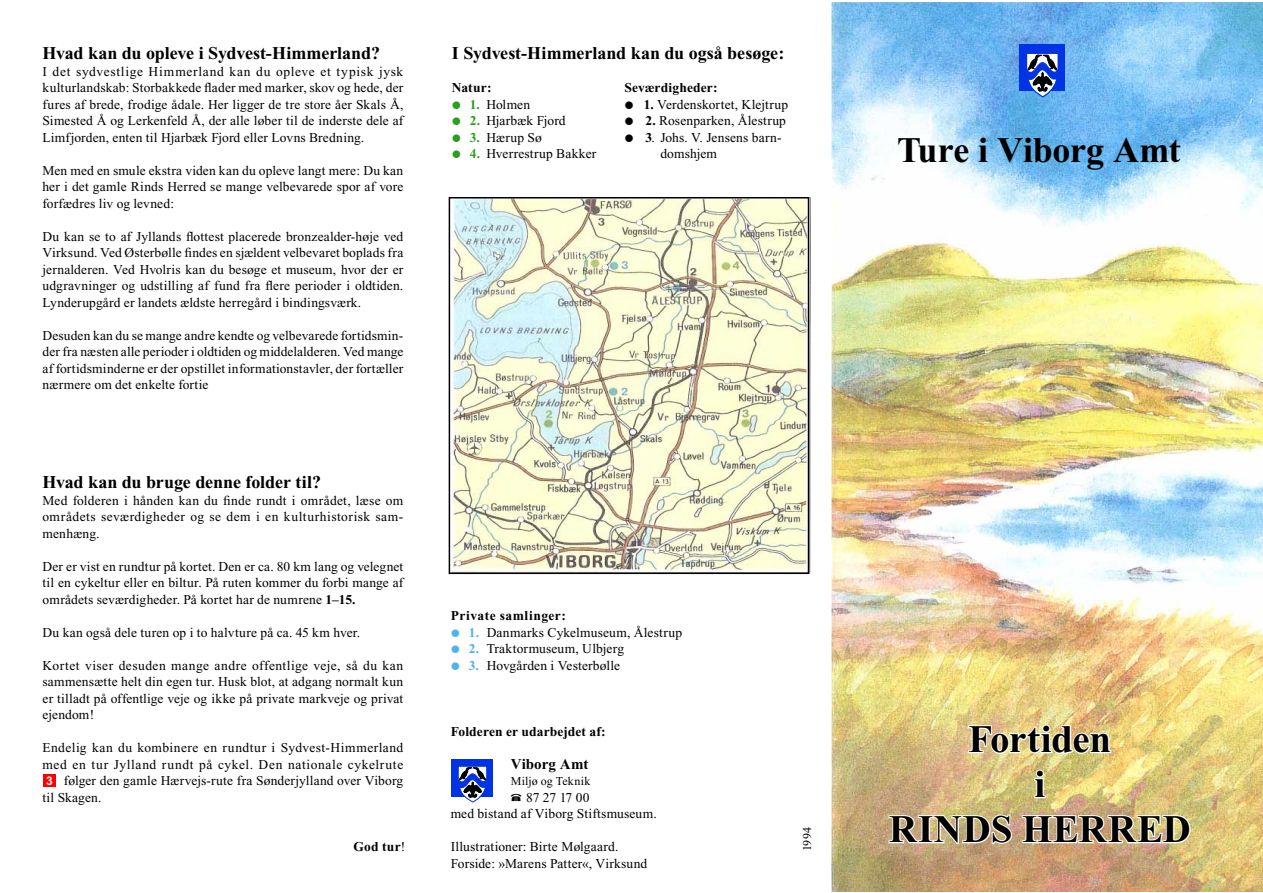
<style>
.page{position:relative;width:1263px;height:893px;background:#fff}
.page>*{position:absolute;margin:0;border:0;box-sizing:border-box;transform-origin:0 0}
.t1{font:700 39px/45px "Times New Roman";letter-spacing:.005em;color:#000;text-align:center}
.t2{font:700 36px "Times New Roman";letter-spacing:-.01em;color:#000}
.t3{font:700 18px "Times New Roman";letter-spacing:-.005em;color:#000}
.t4{font:700 15px "Times New Roman";letter-spacing:.005em;color:#000}
.t5{font:13.5px/16.5px "Times New Roman";letter-spacing:.01em;color:#000;text-align:justify}
.t6{font:700 13.5px "Times New Roman";letter-spacing:.015em;color:#000}
.t7{font:700 13.5px "Times New Roman";letter-spacing:.035em;color:#000}
.t8{font:12px "Times New Roman";letter-spacing:.01em;color:#000}
.s1{font-weight:700}
.s2{font-family:"Arial";font-weight:700;font-size:12px;color:#fff}
.s3{font-weight:400}
.s4{font-weight:700;color:#2a9e1d}
.s5{font-weight:700;color:#4fb3eb}
.s6{font-family:"Monotype Sorts";font-size:15px}
</style>
<div class="page">
<div style="left:43px;top:774px;width:12px;height:13px;background:#f00"></div>
<img style="left:452px;top:198px;width:359px;height:375px">
<div style="left:452px;top:759px;width:41px;height:38px;background:#0033e3"></div>
<svg style="left:458px;top:766px;width:29px;height:37px"></svg>
<img style="left:831px;top:3px;width:432px;height:888px">
<div style="left:1019px;top:45px;width:46px;height:46px;background:#0033e3"></div>
<svg style="left:1025px;top:54px;width:34px;height:44px"></svg>
<svg style="left:967px;top:723px;width:145px;height:32px"></svg>
<svg style="left:1033px;top:768px;width:14px;height:31px"></svg>
<svg style="left:887px;top:813px;width:126px;height:32px"></svg>
<img style="left:1021px;top:814px;width:171px;height:30px">
<div style="left:449px;top:197px;width:360px;height:377px;border:2px solid #000"></div>
<p class="t3" style="left:43px;top:42px;width:339px">Hvad kan du opleve i Sydvest-Himmerland?</p>
<p class="t5" style="left:43px;top:63px;width:362px">I det sydvestlige Himmerland kan du opleve et typisk jysk kulturlandskab: Storbakkede flader med marker, skov og hede, der fures af brede, frodige ådale. Her ligger de tre store åer Skals Å, Simested Å og Lerkenfeld Å, der alle løber til de inderste dele af Limfjorden, enten til Hjarbæk Fjord eller Lovns Bredning.</p>
<p class="t5" style="left:43px;top:162px;width:362px">Men med en smule ekstra viden kan du opleve langt mere: Du kan her i det gamle Rinds Herred se mange velbevarede spor af vore forfædres liv og levned:</p>
<p class="t5" style="left:43px;top:228px;width:362px">Du kan se to af Jyllands flottest placerede bronzealder-høje ved Virksund. Ved Østerbølle findes en sjældent velbevaret boplads fra jernalderen. Ved Hvolris kan du besøge et museum, hvor der er udgravninger og udstilling af fund fra flere perioder i oldtiden.<br>Lynderupgård er landets ældste herregård i bindingsværk.</p>
<p class="t5" style="left:43px;top:327px;width:362px">Desuden kan du se mange andre kendte og velbevarede fortidsmin&shy;der fra næsten alle perioder i oldtiden og middelalderen. Ved mange af fortidsminderne er der opstillet informationstavler, der fortæller nærmere om det enkelte fortie</p>
<p class="t3" style="left:43px;top:471px;width:280px">Hvad kan du bruge denne folder til?</p>
<p class="t5" style="left:43px;top:492px;width:362px">Med folderen i hånden kan du finde rundt i området, læse om områdets seværdigheder og se dem i en kulturhistorisk sam&shy;menhæng.</p>
<p class="t5" style="left:43px;top:558px;width:362px">Der er vist en rundtur på kortet. Den er ca. 80 km lang og velegnet til en cykeltur eller en biltur. På ruten kommer du forbi mange af områdets seværdigheder. På kortet har de numrene <span class="s1">1–15.</span></p>
<p class="t5" style="left:43px;top:624px;width:319px">Du kan også dele turen op i to halvture på ca. 45 km hver.</p>
<p class="t5" style="left:43px;top:657px;width:362px">Kortet viser desuden mange andre offentlige veje, så du kan sammensætte helt din egen tur. Husk blot, at adgang normalt kun er tilladt på offentlige veje og ikke på private markveje og privat ejendom!</p>
<p class="t5" style="left:43px;top:739px;width:362px">Endelig kan du kombinere en rundtur i Sydvest-Himmerland med en tur Jylland rundt på cykel. Den nationale cykelrute <span class="s2">3</span> følger den gamle Hærvejs-rute fra Sønderjylland over Viborg til Skagen.</p>
<p class="t6" style="left:353px;top:838px;width:53px">God tur<span class="s3">!</span></p>
<p class="t3" style="left:452px;top:42px;width:334px">I Sydvest-Himmerland kan du også besøge:</p>
<p class="t6" style="left:452px;top:79px;width:41px">Natur:</p>
<p class="t6" style="left:624px;top:79px;width:95px">Seværdigheder:</p>
<p class="t5" style="left:470px;top:96px;width:62px"><span class="s4">1.</span> Holmen</p>
<p class="t5" style="left:644px;top:96px;width:146px"><span class="s1">1.</span> Verdenskortet, Klejtrup</p>
<p class="t5" style="left:470px;top:112px;width:97px"><span class="s4">2.</span> Hjarbæk Fjord</p>
<p class="t5" style="left:645px;top:112px;width:142px"><span class="s1">2.</span> Rosenparken, Ålestrup</p>
<p class="t5" style="left:470px;top:129px;width:74px"><span class="s4">3.</span> Hærup Sø</p>
<p class="t5" style="left:645px;top:129px;width:138px"><span class="s1">3</span>. Johs. V. Jensens barn-</p>
<p class="t5" style="left:470px;top:145px;width:128px"><span class="s4">4.</span> Hverrestrup Bakker</p>
<p class="t5" style="left:660px;top:145px;width:58px">domshjem</p>
<p class="t7" style="left:451px;top:607px;width:117px">Private samlinger:</p>
<p class="t5" style="left:469px;top:624px;width:215px"><span class="s5">1.</span> Danmarks Cykelmuseum, Ålestrup</p>
<p class="t5" style="left:469px;top:640px;width:157px"><span class="s5">2.</span> Traktormuseum, Ulbjerg</p>
<p class="t5" style="left:469px;top:657px;width:153px"><span class="s5">3.</span> Hovgården i Vesterbølle</p>
<p class="t6" style="left:451px;top:723px;width:156px">Folderen er udarbejdet af:</p>
<p class="t4" style="left:511px;top:755px;width:79px">Viborg Amt</p>
<p class="t8" style="left:511px;top:774px;width:81px">Miljø og Teknik</p>
<p class="t5" style="left:451px;top:789px;width:208px;text-align:center"><span class="s6">%</span> 87 27 17 00<br>med bistand af Viborg Stiftsmuseum.</p>
<p class="t5" style="left:451px;top:838px;width:198px">Illustrationer: Birte Mølgaard.<br>Forside: »Marens Patter«, Virksund</p>
<p class="t8" style="left:800px;top:851px;width:25px;rotate:-90deg">1994</p>
<p class="t2" style="left:897px;top:129px;width:285px">Ture i Viborg Amt</p>
<p class="t1" style="left:889px;top:716px;width:303px">Fortiden<br>i<br>RINDS HERRED</p>
</div>
